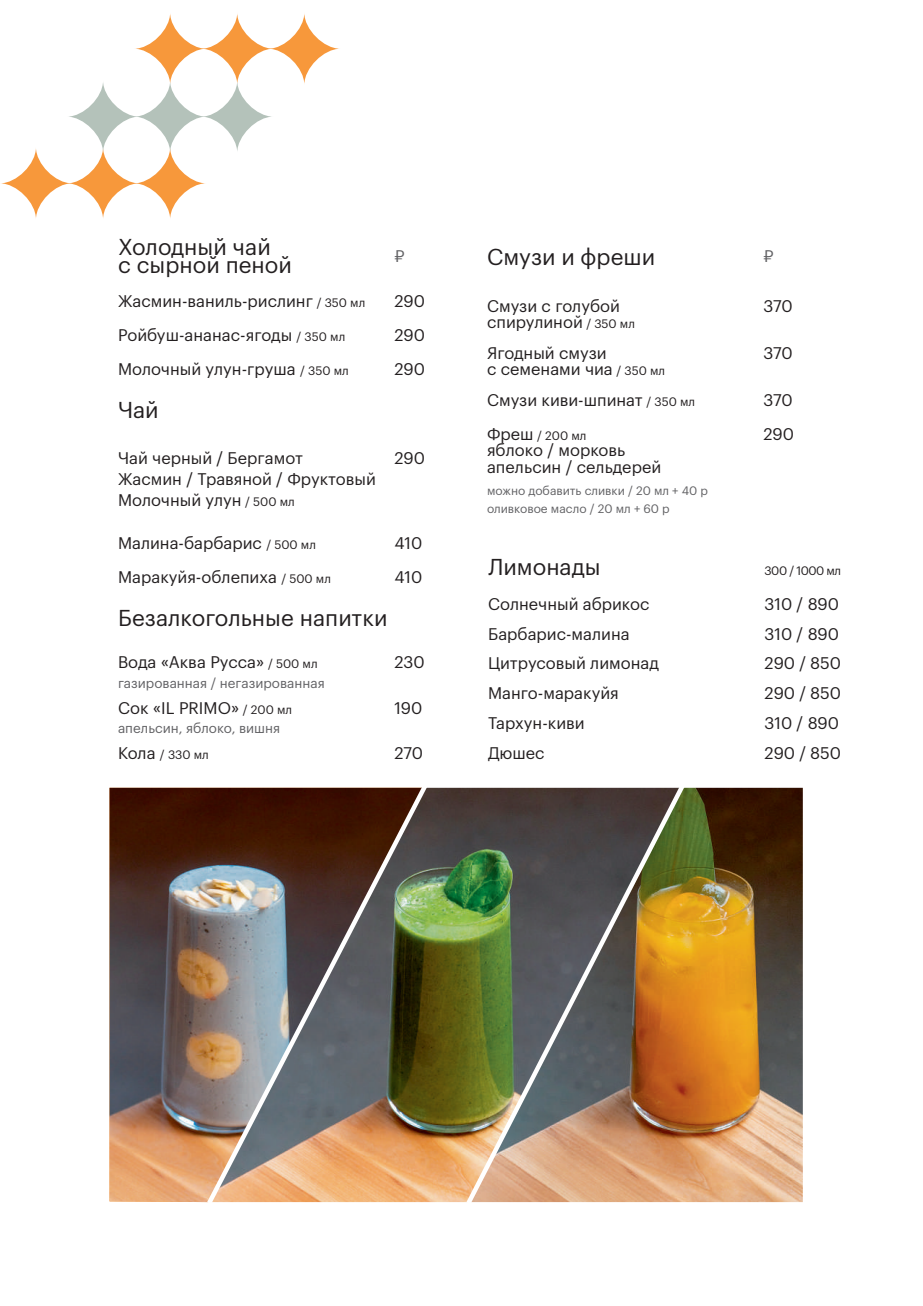
<style>
.page{position:relative;width:923px;height:1306px;background:#fff}
.page>*{position:absolute;margin:0;border:0;box-sizing:border-box;transform-origin:0 0}
.t1{font:22.5px/18px "Graphik LC";color:#231f20}
.t2{font:16.5px/16.5px "Graphik LC";color:#231f20}
.t3{font:16.5px "Graphik LC";color:#616164}
.t4{font:13.5px "Graphik LC";color:#616164}
.t5{font:12px/17.7px "Graphik LC";color:#616164}
.t6{font:12px "Graphik LC";letter-spacing:-.02em;color:#231f20}
.t7{font:12px "Graphik LC";letter-spacing:-.04em;color:#231f20}
.s1{font-size:12px}
.s2{font-size:16.5px}
</style>
<div class="page">
<img style="left:706px;top:787px;width:97px;height:415px">
<img style="left:449px;top:787px;width:13px;height:415px">
<svg style="left:0;top:147px;width:72px;height:72px"></svg>
<svg style="left:67px;top:147px;width:72px;height:72px"></svg>
<svg style="left:134px;top:147px;width:72px;height:72px"></svg>
<svg style="left:67px;top:81px;width:72px;height:72px"></svg>
<svg style="left:134px;top:13px;width:72px;height:72px"></svg>
<svg style="left:134px;top:81px;width:72px;height:72px"></svg>
<svg style="left:201px;top:13px;width:72px;height:72px"></svg>
<svg style="left:201px;top:81px;width:72px;height:72px"></svg>
<svg style="left:268px;top:13px;width:72px;height:72px"></svg>
<img style="left:109px;top:787px;width:94px;height:415px">
<img style="left:462px;top:787px;width:244px;height:416px">
<img style="left:203px;top:787px;width:246px;height:416px">
<h1 class="t1" style="left:118px;top:236px;width:175px">Холодный чай<br>с сырной пеной</h1>
<p class="t3" style="left:394px;top:244px;width:12px">₽</p>
<p class="t2" style="left:118px;top:291px;width:249px">Жасмин-ваниль-рислинг <span class="s1">/ 350 мл</span></p>
<p class="t2" style="left:394px;top:291px;width:32px">290</p>
<p class="t2" style="left:118px;top:325px;width:229px">Ройбуш-ананас-ягоды <span class="s1">/ 350 мл</span></p>
<p class="t2" style="left:394px;top:325px;width:32px">290</p>
<p class="t2" style="left:118px;top:359px;width:232px">Молочный улун-груша <span class="s1">/ 350 мл</span></p>
<p class="t2" style="left:394px;top:359px;width:32px">290</p>
<h1 class="t1" style="left:118px;top:398px;width:42px">Чай</h1>
<p class="t2" style="left:118px;top:446px;width:259px;line-height:20.7px">Чай черный / Бергамот<br>Жасмин / Травяной / Фруктовый<br>Молочный улун <span class="s1">/ 500 мл</span></p>
<p class="t2" style="left:394px;top:449px;width:32px">290</p>
<p class="t2" style="left:118px;top:533px;width:199px">Малина-барбарис <span class="s1">/ 500 мл</span></p>
<p class="t2" style="left:394px;top:533px;width:29px">410</p>
<p class="t2" style="left:118px;top:567px;width:214px">Маракуйя-облепиха <span class="s1">/ 500 мл</span></p>
<p class="t2" style="left:394px;top:567px;width:29px">410</p>
<h1 class="t1" style="left:118px;top:606px;width:271px">Безалкогольные напитки</h1>
<p class="t2" style="left:118px;top:652px;width:201px">Вода «Аква Русса» <span class="s1">/ 500 мл</span></p>
<p class="t4" style="left:118px;top:672px;width:208px">газированная / негазированная</p>
<p class="t2" style="left:394px;top:652px;width:32px">230</p>
<p class="t2" style="left:118px;top:698px;width:176px">Сок «IL PRIMO» <span class="s1">/ 200 мл</span></p>
<p class="t4" style="left:118px;top:718px;width:164px">апельсин, яблоко, вишня</p>
<p class="t2" style="left:394px;top:698px;width:29px">190</p>
<p class="t6" style="left:118px;top:746px;width:92px"><span class="s2">Кола</span> / 330 мл</p>
<p class="t2" style="left:394px;top:743px;width:30px">270</p>
<h1 class="t1" style="left:487px;top:246px;width:169px">Смузи и фреши</h1>
<p class="t3" style="left:763px;top:244px;width:12px">₽</p>
<p class="t2" style="left:487px;top:296px;width:149px">Смузи с голубой спирулиной <span class="s1">/ 350 мл</span></p>
<p class="t2" style="left:763px;top:296px;width:31px">370</p>
<p class="t2" style="left:487px;top:343px;width:180px">Ягодный смузи<br>с семенами чиа <span class="s1">/ 350 мл</span></p>
<p class="t2" style="left:763px;top:343px;width:31px">370</p>
<p class="t2" style="left:487px;top:390px;width:210px">Смузи киви-шпинат <span class="s1">/ 350 мл</span></p>
<p class="t2" style="left:763px;top:390px;width:31px">370</p>
<p class="t6" style="left:487px;top:426px;width:101px"><span class="s2">Фреш</span> / 200 мл</p>
<p class="t2" style="left:487px;top:440px;width:176px">яблоко / морковь апельсин / сельдерей</p>
<p class="t2" style="left:763px;top:424px;width:32px">290</p>
<p class="t5" style="left:487px;top:481px;width:222px">можно добавить сливки / 20 мл + 40 р оливковое масло / 20 мл + 60 р</p>
<h1 class="t1" style="left:488px;top:556px;width:114px">Лимонады</h1>
<p class="t7" style="left:764px;top:561px;width:78px">300 / 1000 мл</p>
<p class="t2" style="left:488px;top:594px;width:163px">Солнечный абрикос</p>
<p class="t2" style="left:764px;top:594px;width:76px">310 / 890</p>
<p class="t2" style="left:488px;top:624px;width:143px">Барбарис-малина</p>
<p class="t2" style="left:764px;top:624px;width:76px">310 / 890</p>
<p class="t2" style="left:488px;top:653px;width:172px">Цитрусовый лимонад</p>
<p class="t2" style="left:764px;top:653px;width:78px">290 / 850</p>
<p class="t2" style="left:488px;top:683px;width:132px">Манго-маракуйя</p>
<p class="t2" style="left:764px;top:683px;width:78px">290 / 850</p>
<p class="t2" style="left:488px;top:713px;width:98px">Тархун-киви</p>
<p class="t2" style="left:764px;top:713px;width:76px">310 / 890</p>
<p class="t2" style="left:488px;top:743px;width:58px">Дюшес</p>
<p class="t2" style="left:764px;top:743px;width:78px">290 / 850</p>
</div>
